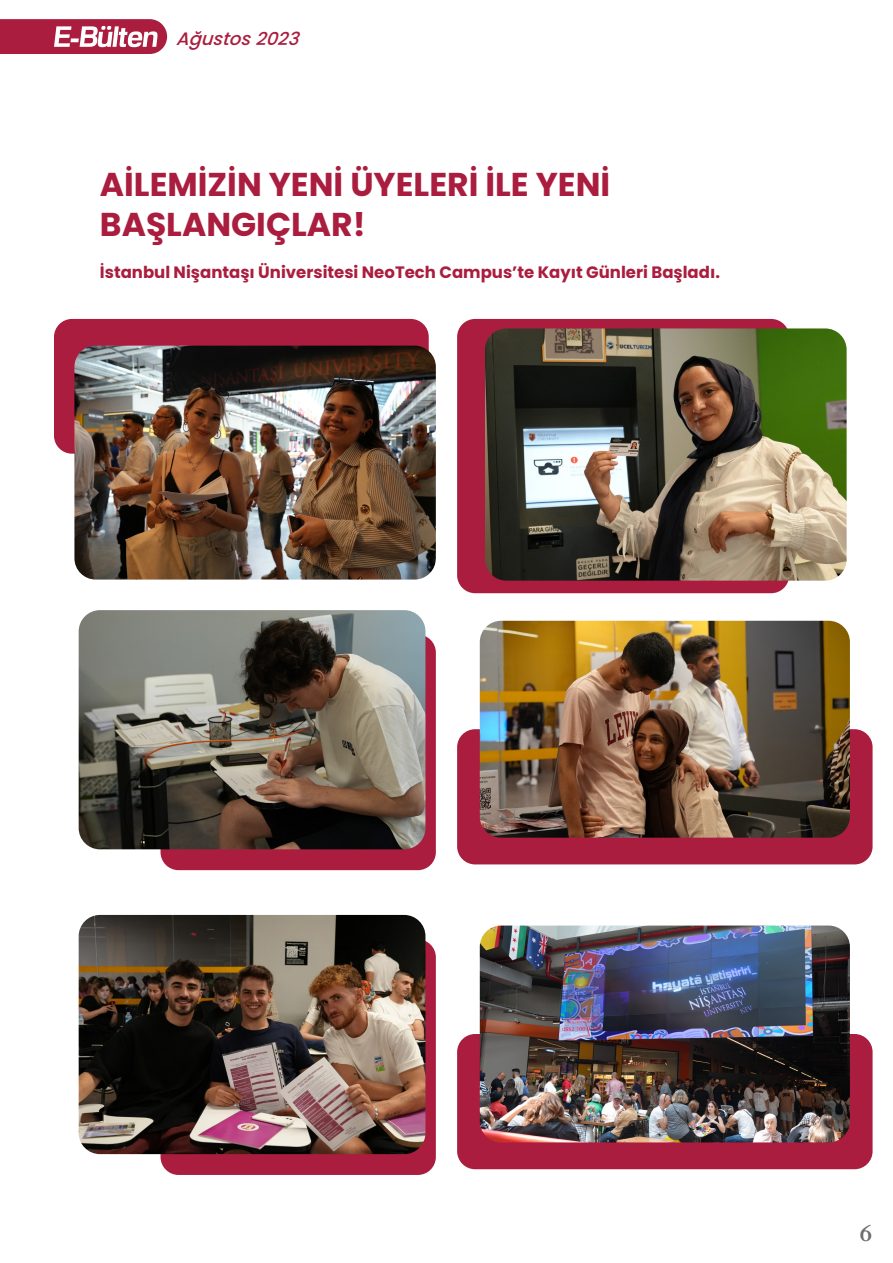
<style>
.page{position:relative;width:893px;height:1263px;background:#fff}
.page>*{position:absolute;margin:0;border:0;box-sizing:border-box;transform-origin:0 0}
.t1{font:700 33px/39.6px "Poppins";color:#aa1d3e}
.t2{font:700 24px "Cardo";color:#6e6e71}
.t3{font:italic 500 18px "Poppins";color:#aa1d3e}
.t4{font:700 16.5px "Poppins";color:#aa1d3e}
</style>
<div class="page">
<svg style="left:0;top:19px;width:167px;height:35px"></svg>
<div style="left:54px;top:319px;width:375px;height:135px;background:#aa1d3e;border-radius:18px"></div>
<img style="left:74px;top:346px;width:362px;height:233px">
<div style="left:457px;top:729px;width:416px;height:135px;background:#aa1d3e;border-radius:18px"></div>
<img style="left:480px;top:621px;width:370px;height:217px">
<div style="left:457px;top:1034px;width:416px;height:135px;background:#aa1d3e;border-radius:18px"></div>
<img style="left:480px;top:925px;width:370px;height:217px">
<div style="left:161px;top:634px;width:275px;height:236px;background:#aa1d3e;border-radius:18px"></div>
<div style="left:161px;top:939px;width:275px;height:236px;background:#aa1d3e;border-radius:18px"></div>
<img style="left:79px;top:610px;width:346px;height:239px">
<img style="left:79px;top:915px;width:346px;height:239px">
<div style="left:457px;top:319px;width:332px;height:274px;background:#aa1d3e;border-radius:18px"></div>
<img style="left:485px;top:328px;width:362px;height:253px">
<p class="t3" style="left:177px;top:28px;width:127px">Ağustos 2023</p>
<p class="t1" style="left:100px;top:165px;width:512px">AİLEMİZİN YENİ ÜYELERİ İLE YENİ<br>BAŞLANGIÇLAR!</p>
<p class="t4" style="left:100px;top:263px;width:622px">İstanbul Nişantaşı Üniversitesi NeoTech Campus’te Kayıt Günleri Başladı.</p>
<h2 class="t2" style="left:860px;top:1214px;width:14px">6</h2>
</div>
